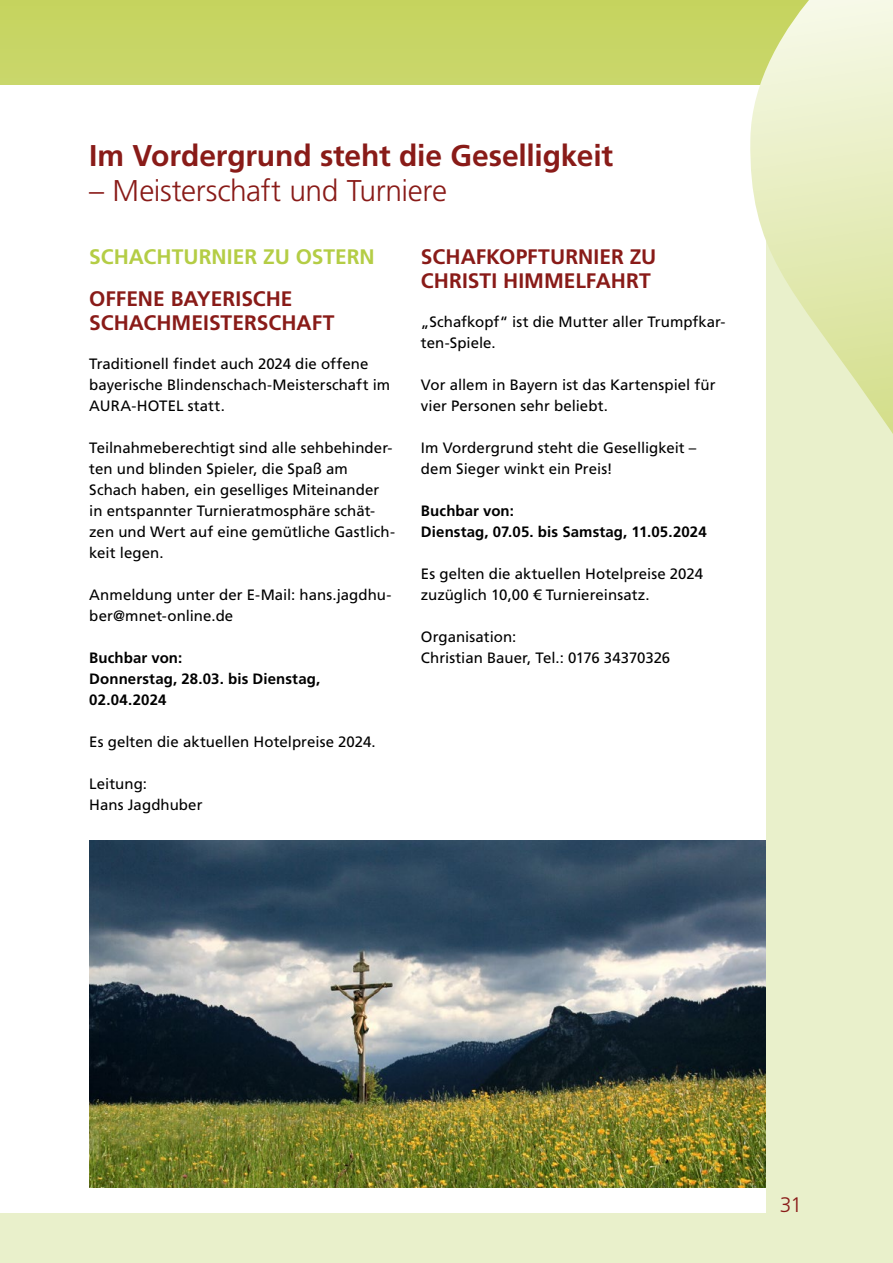
<style>
.page{position:relative;width:893px;height:1263px;background:#fff}
.page>*{position:absolute;margin:0;border:0;box-sizing:border-box;transform-origin:0 0}
.t1{font:700 30px "Frutiger LT Std";letter-spacing:-.005em;color:#891b18}
.t2{font:300 30px "Frutiger LT Std";letter-spacing:-.015em;color:#891b18}
.t3{font:700 21px/24px "Frutiger LT Std";color:#891b18}
.t4{font:700 21px "Frutiger LT Std";color:#b4cd45}
.t5{font:300 21px "Frutiger LT Std";color:#891b18}
.t6{font:15px/21px "Frutiger LT Std";letter-spacing:.005em;color:#000}
.t7{font:700 15px/21px "Frutiger LT Std";letter-spacing:.005em;color:#000}
</style>
<div class="page">
<div style="left:0;top:0;width:893px;height:906px;background:#c7d565"></div>
<div style="left:0;top:187px;width:893px;height:1076px;background:#e9f0cb"></div>
<div style="left:0;top:85px;width:765px;height:1128px;background:#fff"></div>
<svg style="left:750px;top:0;width:143px;height:453px"></svg>
<img style="left:89px;top:840px;width:676px;height:348px">
<h1 class="t1" style="left:89px;top:138px;width:525px">Im Vordergrund steht die Geselligkeit</h1>
<h1 class="t2" style="left:89px;top:173px;width:359px">– Meisterschaft und Turniere</h1>
<h2 class="t4" style="left:89px;top:244px;width:287px">SCHACHTURNIER ZU OSTERN</h2>
<h3 class="t3" style="left:89px;top:286px;width:247px">OFFENE BAYERISCHE<br>SCHACHMEISTERSCHAFT</h3>
<p class="t6" style="left:89px;top:353px;width:302px">Traditionell findet auch 2024 die offene bayerische Blindenschach-Meisterschaft im<br>AURA-HOTEL statt.</p>
<p class="t6" style="left:89px;top:437px;width:307px">Teilnahmeberechtigt sind alle sehbehinder&shy;ten und blinden Spieler, die Spaß am Schach haben, ein geselliges Miteinander in entspannter Turnieratmosphäre schät&shy;zen und Wert auf eine gemütliche Gastlich&shy;keit legen.</p>
<p class="t6" style="left:89px;top:584px;width:304px">Anmeldung unter der E-Mail: hans.jagdhu&shy;ber@mnet-online.de</p>
<p class="t7" style="left:89px;top:647px;width:232px">Buchbar von:<br>Donnerstag, 28.03. bis Dienstag,<br>02.04.2024</p>
<p class="t6" style="left:89px;top:731px;width:288px">Es gelten die aktuellen Hotelpreise 2024.</p>
<p class="t6" style="left:89px;top:773px;width:115px">Leitung:<br>Hans Jagdhuber</p>
<h2 class="t3" style="left:421px;top:244px;width:237px">SCHAFKOPFTURNIER ZU<br>CHRISTI HIMMELFAHRT</h2>
<p class="t6" style="left:421px;top:311px;width:306px">„Schafkopf“ ist die Mutter aller Trumpfkar&shy;ten-Spiele.</p>
<p class="t6" style="left:421px;top:374px;width:296px">Vor allem in Bayern ist das Kartenspiel für vier Personen sehr beliebt.</p>
<p class="t6" style="left:421px;top:437px;width:277px">Im Vordergrund steht die Geselligkeit – dem Sieger winkt ein Preis!</p>
<p class="t7" style="left:421px;top:500px;width:287px">Buchbar von:<br>Dienstag, 07.05. bis Samstag, 11.05.2024</p>
<p class="t6" style="left:421px;top:563px;width:284px">Es gelten die aktuellen Hotelpreise 2024 zuzüglich 10,00 € Turniereinsatz.</p>
<p class="t6" style="left:421px;top:626px;width:251px">Organisation:<br>Christian Bauer, Tel.: 0176 34370326</p>
<h2 class="t5" style="left:780px;top:1192px;width:24px">31</h2>
</div>
